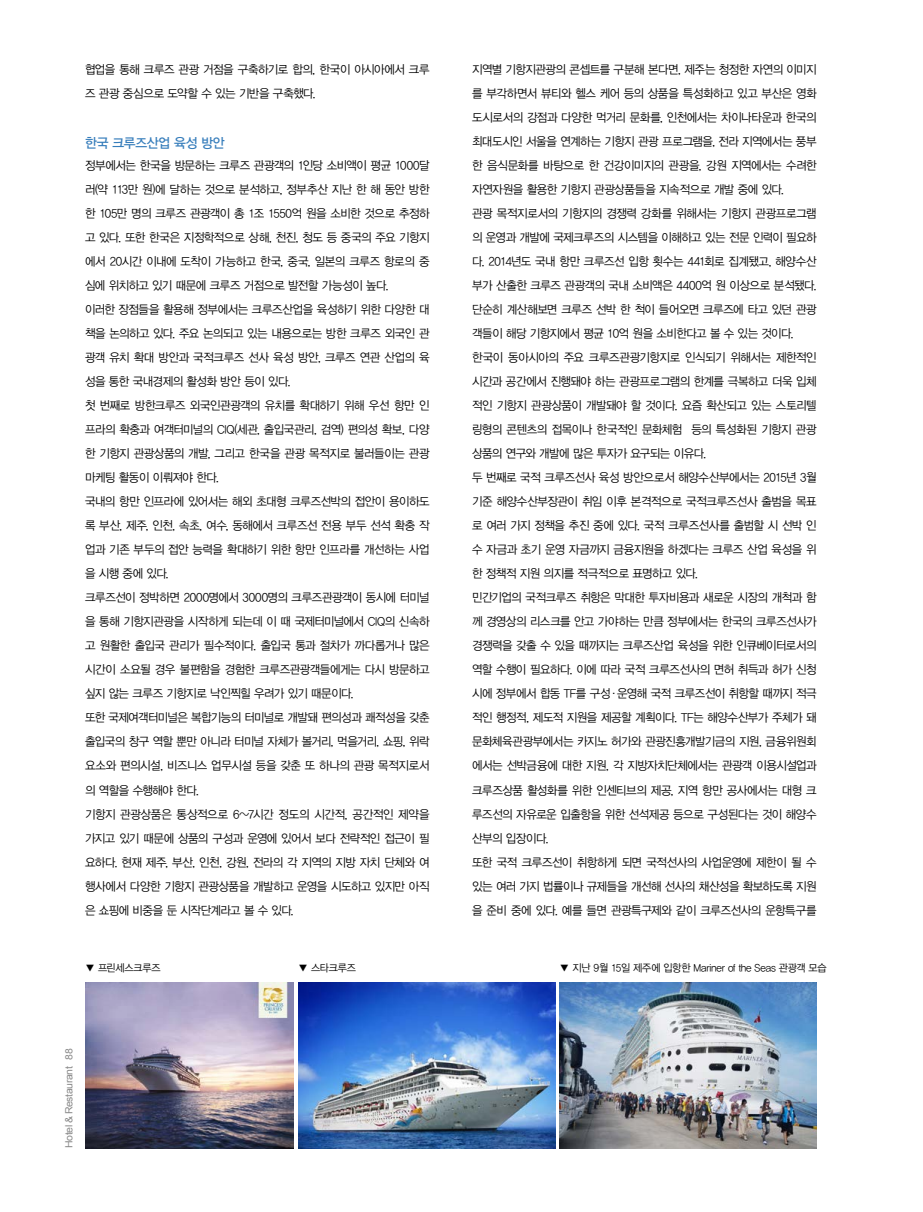
<style>
.page{position:relative;width:923px;height:1212px;background:#fff}
.page>*{position:absolute;margin:0;border:0;box-sizing:border-box;transform-origin:0 0}
.t1{font:13.5px "YDIYGO330";letter-spacing:-.015em;color:#367dbb;scale:.95 1}
.t2{font:12px/24px "YDIYGO320";letter-spacing:-.04em;color:#000;scale:.95 1}
.t3{font:10.5px "YDIYGO320";letter-spacing:-.02em;color:#000;scale:.95 1}
.t4{font:10.05px "Arial";letter-spacing:-.035em;color:#898989;scale:1.05 1}
</style>
<div class="page">
<img style="left:85px;top:982px;width:208px;height:166px">
<img style="left:298px;top:982px;width:257px;height:166px">
<img style="left:559px;top:982px;width:257px;height:166px">
<p class="t2" style="left:85px;top:58px;width:364px">협업을 통해 크루즈 관광 거점을 구축하기로 합의, 한국이 아시아에서 크루 즈 관광 중심으로 도약할 수 있는 기반을 구축했다.</p>
<p class="t1" style="left:85px;top:135px;width:149px">한국 크루즈산업 육성 방안</p>
<p class="t2" style="left:85px;top:154px;width:364px">정부에서는 한국을 방문하는 크루즈 관광객의 1인당 소비액이 평균 1000달 러(약 113만 원)에 달하는 것으로 분석하고, 정부추산 지난 한 해 동안 방한 한 105만 명의 크루즈 관광객이 총 1조 1550억 원을 소비한 것으로 추정하 고 있다. 또한 한국은 지정학적으로 상해, 천진, 청도 등 중국의 주요 기항지 에서 20시간 이내에 도착이 가능하고 한국, 중국, 일본의 크루즈 항로의 중 심에 위치하고 있기 때문에 크루즈 거점으로 발전할 가능성이 높다.<br>이러한 장점들을 활용해 정부에서는 크루즈산업을 육성하기 위한 다양한 대 책을 논의하고 있다. 주요 논의되고 있는 내용으로는 방한 크루즈 외국인 관 광객 유치 확대 방안과 국적크루즈 선사 육성 방안, 크루즈 연관 산업의 육 성을 통한 국내경제의 활성화 방안 등이 있다.<br>첫 번째로 방한크루즈 외국인관광객의 유치를 확대하기 위해 우선 항만 인 프라의 확충과 여객터미널의 CIQ(세관, 출입국관리, 검역) 편의성 확보, 다양 한 기항지 관광상품의 개발, 그리고 한국을 관광 목적지로 불러들이는 관광 마케팅 활동이 이뤄져야 한다.<br>국내의 항만 인프라에 있어서는 해외 초대형 크루즈선박의 접안이 용이하도 록 부산, 제주, 인천, 속초, 여수, 동해에서 크루즈선 전용 부두 선석 확충 작 업과 기존 부두의 접안 능력을 확대하기 위한 항만 인프라를 개선하는 사업 을 시행 중에 있다.<br>크루즈선이 정박하면 2000명에서 3000명의 크루즈관광객이 동시에 터미널 을 통해 기항지관광을 시작하게 되는데 이 때 국제터미널에서 CIQ의 신속하 고 원활한 출입국 관리가 필수적이다. 출입국 통과 절차가 까다롭거나 많은 시간이 소요될 경우 불편함을 경험한 크루즈관광객들에게는 다시 방문하고 싶지 않는 크루즈 기항지로 낙인찍힐 우려가 있기 때문이다.<br>또한 국제여객터미널은 복합기능의 터미널로 개발돼 편의성과 쾌적성을 갖춘 출입국의 창구 역할 뿐만 아니라 터미널 자체가 볼거리, 먹을거리, 쇼핑, 위락 요소와 편의시설, 비즈니스 업무시설 등을 갖춘 또 하나의 관광 목적지로서 의 역할을 수행해야 한다.<br>기항지 관광상품은 통상적으로 6~7시간 정도의 시간적, 공간적인 제약을 가지고 있기 때문에 상품의 구성과 운영에 있어서 보다 전략적인 접근이 필 요하다. 현재 제주, 부산, 인천, 강원, 전라의 각 지역의 지방 자치 단체와 여 행사에서 다양한 기항지 관광상품을 개발하고 운영을 시도하고 있지만 아직 은 쇼핑에 비중을 둔 시작단계라고 볼 수 있다.</p>
<p class="t2" style="left:472px;top:58px;width:364px">지역별 기항지관광의 콘셉트를 구분해 본다면, 제주는 청정한 자연의 이미지 를 부각하면서 뷰티와 헬스 케어 등의 상품을 특성화하고 있고 부산은 영화 도시로서의 강점과 다양한 먹거리 문화를, 인천에서는 차이나타운과 한국의 최대도시인 서울을 연계하는 기항지 관광 프로그램을, 전라 지역에서는 풍부 한 음식문화를 바탕으로 한 건강이미지의 관광을, 강원 지역에서는 수려한 자연자원을 활용한 기항지 관광상품들을 지속적으로 개발 중에 있다.<br>관광 목적지로서의 기항지의 경쟁력 강화를 위해서는 기항지 관광프로그램 의 운영과 개발에 국제크루즈의 시스템을 이해하고 있는 전문 인력이 필요하 다. 2014년도 국내 항만 크루즈선 입항 횟수는 441회로 집계됐고, 해양수산 부가 산출한 크루즈 관광객의 국내 소비액은 4400억 원 이상으로 분석됐다. 단순히 계산해보면 크루즈 선박 한 척이 들어오면 크루즈에 타고 있던 관광 객들이 해당 기항지에서 평균 10억 원을 소비한다고 볼 수 있는 것이다. 한국이 동아시아의 주요 크루즈관광기항지로 인식되기 위해서는 제한적인 시간과 공간에서 진행돼야 하는 관광프로그램의 한계를 극복하고 더욱 입체 적인 기항지 관광상품이 개발돼야 할 것이다. 요즘 확산되고 있는 스토리텔 링형의 콘텐츠의 접목이나 한국적인 문화체험 등의 특성화된 기항지 관광 상품의 연구와 개발에 많은 투자가 요구되는 이유다.<br>두 번째로 국적 크루즈선사 육성 방안으로서 해양수산부에서는 2015년 3월 기준 해양수산부장관이 취임 이후 본격적으로 국적크루즈선사 출범을 목표 로 여러 가지 정책을 추진 중에 있다. 국적 크루즈선사를 출범할 시 선박 인 수 자금과 초기 운영 자금까지 금융지원을 하겠다는 크루즈 산업 육성을 위 한 정책적 지원 의지를 적극적으로 표명하고 있다.<br>민간기업의 국적크루즈 취항은 막대한 투자비용과 새로운 시장의 개척과 함 께 경영상의 리스크를 안고 가야하는 만큼 정부에서는 한국의 크루즈선사가 경쟁력을 갖출 수 있을 때까지는 크루즈산업 육성을 위한 인큐베이터로서의 역할 수행이 필요하다. 이에 따라 국적 크루즈선사의 면허 취득과 허가 신청 시에 정부에서 합동 TF를 구성·운영해 국적 크루즈선이 취항할 때까지 적극 적인 행정적, 제도적 지원을 제공할 계획이다. TF는 해양수산부가 주체가 돼 문화체육관광부에서는 카지노 허가와 관광진흥개발기금의 지원, 금융위원회 에서는 선박금융에 대한 지원, 각 지방자치단체에서는 관광객 이용시설업과 크루즈상품 활성화를 위한 인센티브의 제공, 지역 항만 공사에서는 대형 크 루즈선의 자유로운 입출항을 위한 선석제공 등으로 구성된다는 것이 해양수 산부의 입장이다.<br>또한 국적 크루즈선이 취항하게 되면 국적선사의 사업운영에 제한이 될 수 있는 여러 가지 법률이나 규제들을 개선해 선사의 채산성을 확보하도록 지원 을 준비 중에 있다. 예를 들면 관광특구제와 같이 크루즈선사의 운항특구를</p>
<p class="t3" style="left:85px;top:962px;width:81px">▼ 프린세스크루즈</p>
<p class="t3" style="left:298px;top:962px;width:62px">▼ 스타크루즈</p>
<p class="t3" style="left:559px;top:962px;width:282px">▼ 지난 9월 15일 제주에 입항한 Mariner of the Seas 관광객 모습</p>
<p class="t4" style="left:62px;top:1148px;width:97px;rotate:-90deg">Hotel &amp; Restaurant 88</p>
</div>
